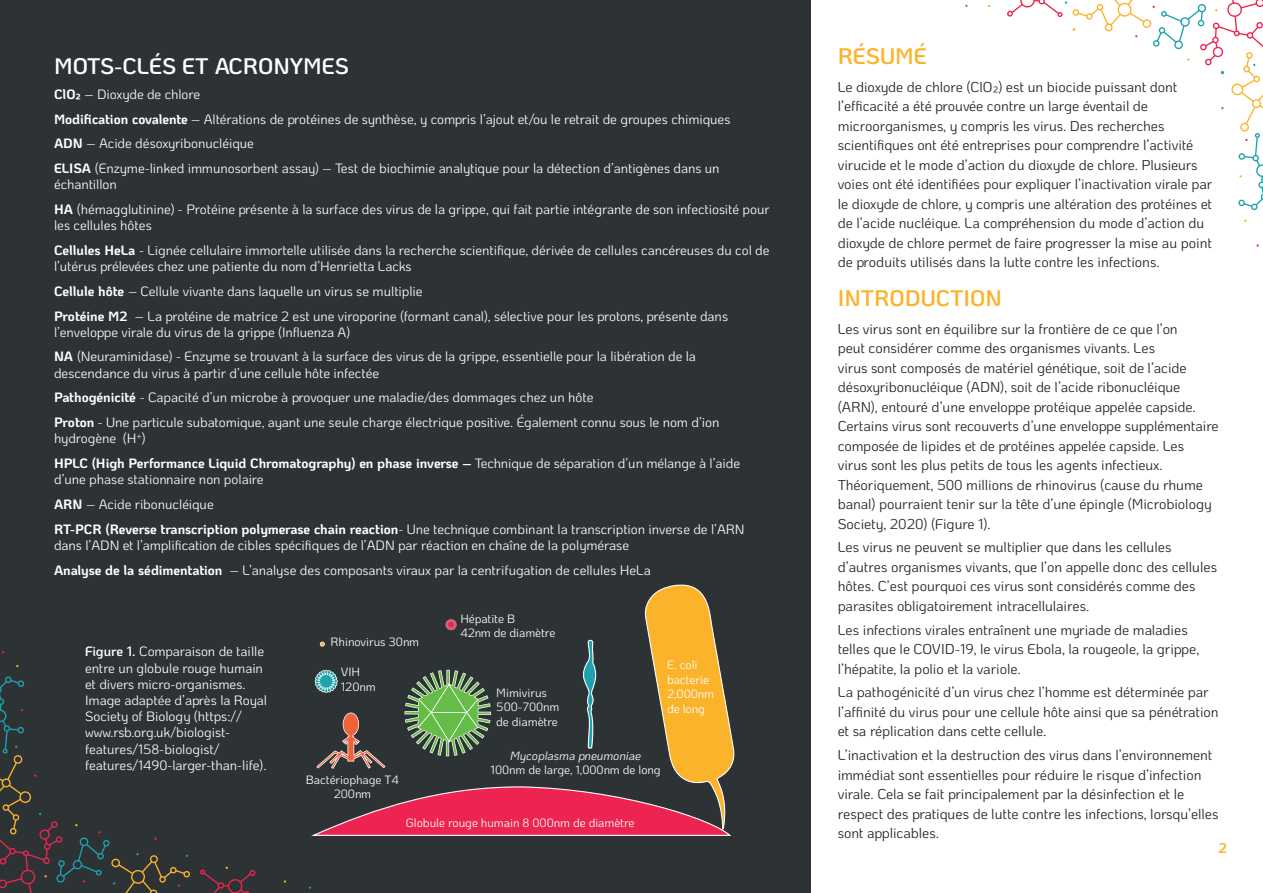
<style>
.page{position:relative;width:1263px;height:893px;background:#fff}
.page>*{position:absolute;margin:0;border:0;box-sizing:border-box;transform-origin:0 0}
.t1{font:600 22.5px "Ko Ho";color:#fff}
.t2{font:600 22.5px "Ko Ho";color:#fcb32c}
.t3{font:14.25px/19.5px "Ko Ho";letter-spacing:-.005em;color:#231f20}
.t4{font:700 14.25px "Ko Ho";color:#fcb32c}
.t5{font:13.5px/24.8px "Ko Ho";letter-spacing:-.005em;color:#fff}
.t6{font:700 13.5px/24.8px "Ko Ho";letter-spacing:-.005em;color:#fff}
.t7{font:12px/14.4px "Ko Ho";letter-spacing:-.005em;color:#fff}
.t8{font:italic 12px "Ko Ho";letter-spacing:-.005em;color:#fff}
.s1{font-weight:700}
.s2{font-weight:400}
.s3{font-weight:600}
</style>
<div class="page">
<div style="left:0;top:0;width:810px;height:893px;background:#2d3234"></div>
<svg style="left:1007px;top:0;width:256px;height:210px"></svg>
<div style="left:5px;top:676px;width:7px;height:7px;border:1px solid #1ea2ae;border-radius:50%"></div>
<svg style="left:200px;top:867px;width:56px;height:26px"></svg>
<svg style="left:0;top:677px;width:190px;height:216px"></svg>
<svg style="left:311px;top:584px;width:424px;height:252px"></svg>
<h1 class="t1" style="left:54px;top:52px;width:297px">MOTS-CLÉS ET ACRONYMES</h1>
<p class="t5" style="left:54px;top:82px;width:678px"><span class="s1">ClO₂</span> – Dioxyde de chlore<br><span class="s1">Modification covalente</span> – Altérations de protéines de synthèse, y compris l’ajout et/ou le retrait de groupes chimiques <span class="s1">ADN</span> – Acide désoxyribonucléique<br><span class="s1">ELISA</span> (Enzyme-linked immunosorbent assay) – Test de biochimie analytique pour la détection d’antigènes dans un</p>
<p class="t5" style="left:54px;top:172px;width:717px">échantillon<br><span class="s1">HA</span> (hémagglutinine) - Protéine présente à la surface des virus de la grippe, qui fait partie intégrante de son infectiosité pour</p>
<p class="t5" style="left:54px;top:213px;width:717px">les cellules hôtes<br><span class="s1">Cellules HeLa</span> - Lignée cellulaire immortelle utilisée dans la recherche scientifique, dérivée de cellules cancéreuses du col de</p>
<p class="t5" style="left:54px;top:254px;width:676px">l’utérus prélevées chez une patiente du nom d’Henrietta Lacks<br><span class="s1">Cellule hôte</span> – Cellule vivante dans laquelle un virus se multiplie<br><span class="s1">Protéine M2</span> – La protéine de matrice 2 est une viroporine (formant canal), sélective pour les protons, présente dans</p>
<p class="t5" style="left:54px;top:320px;width:643px">l’enveloppe virale du virus de la grippe (Influenza A)<br><span class="s1">NA</span> (Neuraminidase) - Enzyme se trouvant à la surface des virus de la grippe, essentielle pour la libération de la</p>
<p class="t5" style="left:54px;top:361px;width:667px">descendance du virus à partir d’une cellule hôte infectée<br><span class="s1">Pathogénicité</span> - Capacité d’un microbe à provoquer une maladie/des dommages chez un hôte<br><span class="s1">Proton</span> - Une particule subatomique, ayant une seule charge électrique positive. Également connu sous le nom d’ion</p>
<p class="t6" style="left:54px;top:426px;width:687px"><span class="s2">hydrogène (H</span><sup>+</sup><span class="s2">)<br></span>HPLC (High Performance Liquid Chromatography) en phase inverse – <span class="s2">Technique de séparation d’un mélange à l’aide</span></p>
<p class="t5" style="left:54px;top:467px;width:692px">d’une phase stationnaire non polaire<br><span class="s1">ARN</span> – Acide ribonucléique<br><span class="s1">RT-PCR (Reverse transcription polymerase chain reaction</span>- Une technique combinant la transcription inverse de l’ARN</p>
<p class="t5" style="left:54px;top:533px;width:598px">dans l’ADN et l’amplification de cibles spécifiques de l’ADN par réaction en chaîne de la polymérase<br><span class="s1">Analyse de la sédimentation</span> – L’analyse des composants viraux par la centrifugation de cellules HeLa</p>
<p class="t5" style="left:85px;top:644px;width:183px;line-height:16.2px"><span class="s3">Figure 1.</span> Comparaison de taille entre un globule rouge humain et divers micro-organismes.<br>Image adaptée d’après la Royal<br>Society of Biology (https:// www.rsb.org.uk/biologist&shy;features/158-biologist/ features/1490-larger-than-life).</p>
<p class="t7" style="left:331px;top:635px;width:90px">Rhinovirus 30nm</p>
<p class="t7" style="left:341px;top:665px;width:36px">VIH<br>120nm</p>
<p class="t7" style="left:306px;top:772px;width:95px;text-align:center">Bactériophage T4<br>200nm</p>
<p class="t7" style="left:460px;top:612px;width:97px">Hépatite B<br>42nm de diamètre</p>
<p class="t7" style="left:667px;top:658px;width:49px">E. coli bacterie<br>2,000nm de long</p>
<p class="t7" style="left:496px;top:686px;width:65px">Mimivirus<br>500-700nm de diamètre</p>
<p class="t8" style="left:510px;top:748px;width:132px">Mycoplasma pneumoniae</p>
<p class="t7" style="left:490px;top:763px;width:172px">100nm de large, 1,000nm de long</p>
<p class="t7" style="left:406px;top:815px;width:230px">Globule rouge humain 8 000nm de diamètre</p>
<h1 class="t2" style="left:838px;top:41px;width:91px">RÉSUMÉ</h1>
<p class="t3" style="left:838px;top:77px;width:376px">Le dioxyde de chlore (ClO₂) est un biocide puissant dont l’efficacité a été prouvée contre un large éventail de microorganismes, y compris les virus. Des recherches scientifiques ont été entreprises pour comprendre l’activité virucide et le mode d’action du dioxyde de chlore. Plusieurs voies ont été identifiées pour expliquer l’inactivation virale par le dioxyde de chlore, y compris une altération des protéines et de l’acide nucléique. La compréhension du mode d’action du dioxyde de chlore permet de faire progresser la mise au point de produits utilisés dans la lutte contre les infections.</p>
<h1 class="t2" style="left:838px;top:283px;width:166px">INTRODUCTION</h1>
<p class="t3" style="left:838px;top:319px;width:382px">Les virus sont en équilibre sur la frontière de ce que l’on<br>peut considérer comme des organismes vivants. Les<br>virus sont composés de matériel génétique, soit de l’acide désoxyribonucléique (ADN), soit de l’acide ribonucléique (ARN), entouré d’une enveloppe protéique appelée capside.<br>Certains virus sont recouverts d’une enveloppe supplémentaire composée de lipides et de protéines appelée capside. Les<br>virus sont les plus petits de tous les agents infectieux.<br>Théoriquement, 500 millions de rhinovirus (cause du rhume banal) pourraient tenir sur la tête d’une épingle (Microbiology Society, 2020) (Figure 1).</p>
<p class="t3" style="left:838px;top:538px;width:381px">Les virus ne peuvent se multiplier que dans les cellules d’autres organismes vivants, que l’on appelle donc des cellules hôtes. C’est pourquoi ces virus sont considérés comme des parasites obligatoirement intracellulaires.</p>
<p class="t3" style="left:838px;top:620px;width:363px">Les infections virales entraînent une myriade de maladies telles que le COVID-19, le virus Ebola, la rougeole, la grippe, l’hépatite, la polio et la variole.</p>
<p class="t3" style="left:838px;top:683px;width:382px">La pathogénicité d’un virus chez l’homme est déterminée par l’affinité du virus pour une cellule hôte ainsi que sa pénétration et sa réplication dans cette cellule.</p>
<p class="t3" style="left:838px;top:746px;width:382px">L’inactivation et la destruction des virus dans l’environnement immédiat sont essentielles pour réduire le risque d’infection virale. Cela se fait principalement par la désinfection et le respect des pratiques de lutte contre les infections, lorsqu’elles sont applicables.</p>
<p class="t4" style="left:1218px;top:839px;width:10px">2</p>
</div>
